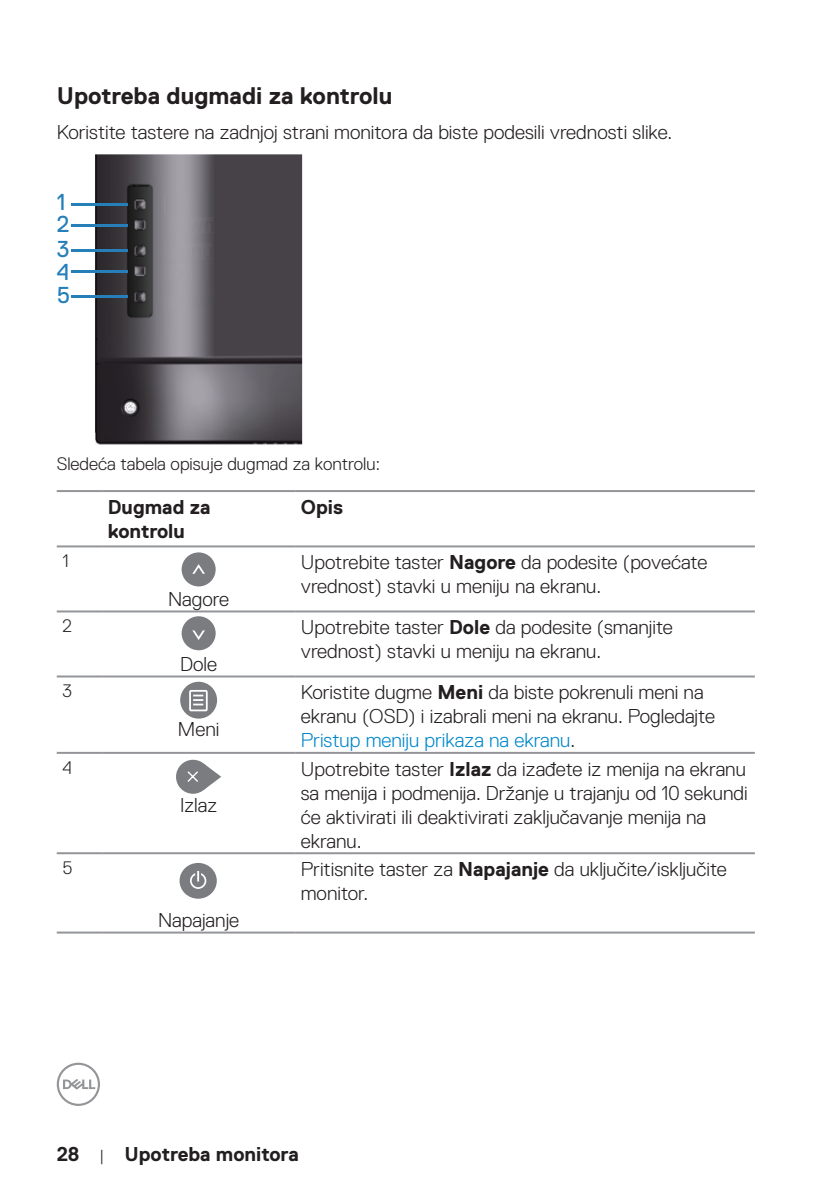
<style>
.page{position:relative;width:840px;height:1191px;background:#fff}
.page>*{position:absolute;margin:0;border:0;box-sizing:border-box;transform-origin:0 0}
.Head2{font:700 24px "Dell Replica";color:#231f20}
.t1{font:23px/23px "Dell Replica";color:#267fb9}
.Table_Paragraph{font:300 20px/24px "Dell Replica";color:#231f20}
.Paragraph{font:300 20px "Dell Replica";color:#231f20}
.text_bold{font:700 20px/24px "Dell Replica";color:#231f20}
.text{font:300 18px "Dell Replica";color:#231f20}
.s1{font-weight:700}
.s2{color:#0087cb}
.s3{font-weight:300;font-size:16px}
</style>
<div class="page">
<svg style="left:57px;top:1062px;width:43px;height:44px"></svg>
<img style="left:95px;top:154px;width:207px;height:291px">
<img style="left:165px;top:244px;width:47px;height:14px">
<img style="left:165px;top:265px;width:32px;height:15px">
<img style="left:165px;top:293px;width:56px;height:15px">
<img style="left:165px;top:218px;width:48px;height:14px">
<img style="left:165px;top:195px;width:23px;height:19px">
<hr style="left:71px;top:203px;width:56px;height:2px;background:#267fb9">
<hr style="left:71px;top:225px;width:56px;height:2px;background:#267fb9">
<hr style="left:71px;top:250px;width:56px;height:2px;background:#267fb9">
<hr style="left:71px;top:270px;width:56px;height:2px;background:#267fb9">
<hr style="left:71px;top:296px;width:56px;height:2px;background:#267fb9">
<hr style="left:57px;top:490px;width:45px;height:2px;background:#939598">
<hr style="left:102px;top:490px;width:193px;height:2px;background:#939598">
<hr style="left:295px;top:490px;width:459px;height:2px;background:#939598">
<hr style="left:57px;top:545px;width:45px;height:2px;background:#939598">
<hr style="left:295px;top:545px;width:459px;height:2px;background:#939598">
<hr style="left:57px;top:610px;width:45px;height:2px;background:#939598">
<hr style="left:295px;top:610px;width:459px;height:2px;background:#939598">
<hr style="left:57px;top:675px;width:45px;height:2px;background:#939598">
<hr style="left:295px;top:675px;width:459px;height:2px;background:#939598">
<hr style="left:57px;top:752px;width:45px;height:2px;background:#939598">
<hr style="left:295px;top:752px;width:459px;height:2px;background:#939598">
<hr style="left:57px;top:852px;width:45px;height:2px;background:#939598">
<hr style="left:295px;top:852px;width:459px;height:2px;background:#939598">
<hr style="left:57px;top:931px;width:45px;height:2px;background:#939598">
<hr style="left:295px;top:931px;width:459px;height:2px;background:#939598">
<hr style="left:102px;top:545px;width:193px;height:2px;background:#939598">
<hr style="left:102px;top:610px;width:193px;height:2px;background:#939598">
<hr style="left:102px;top:675px;width:193px;height:2px;background:#939598">
<hr style="left:102px;top:752px;width:193px;height:2px;background:#939598">
<hr style="left:102px;top:852px;width:193px;height:2px;background:#939598">
<hr style="left:102px;top:931px;width:193px;height:2px;background:#939598">
<div style="left:181px;top:552px;width:34px;height:34px;background:#7b7c7f;border-radius:50%"></div>
<svg style="left:192px;top:564px;width:13px;height:10px"></svg>
<div style="left:181px;top:616px;width:34px;height:34px;background:#7b7c7f;border-radius:50%"></div>
<svg style="left:192px;top:630px;width:13px;height:10px"></svg>
<div style="left:180px;top:682px;width:37px;height:36px;background:#7b7c7f;border-radius:50%"></div>
<svg style="left:189px;top:690px;width:19px;height:22px"></svg>
<div style="left:176px;top:759px;width:34px;height:34px;background:#7b7c7f;border-radius:50%"></div>
<svg style="left:187px;top:763px;width:34px;height:26px"></svg>
<div style="left:179px;top:863px;width:38px;height:35px;background:#7b7c7f;border-radius:50%"></div>
<svg style="left:190px;top:871px;width:16px;height:18px"></svg>
<p class="Head2" style="left:57px;top:82px;width:337px">Upotreba dugmadi za kontrolu</p>
<p class="Paragraph" style="left:57px;top:121px;width:616px">Koristite tastere na zadnjoj strani monitora da biste podesili vrednosti slike.</p>
<p class="t1" style="left:57px;top:191px;width:14px;line-height:22.2px">1<br>2</p>
<p class="t1" style="left:57px;top:238px;width:15px;text-align:justify">3<br>4<br>5</p>
<p class="text" style="left:57px;top:454px;width:324px">Sledeća tabela opisuje dugmad za kontrolu:</p>
<p class="text_bold" style="left:108px;top:495px;width:104px">Dugmad za kontrolu</p>
<p class="text_bold" style="left:300px;top:495px;width:44px">Opis</p>
<p class="text" style="left:62px;top:551px;width:8px">1</p>
<p class="Table_Paragraph" style="left:168px;top:587px;width:62px">Nagore</p>
<p class="Table_Paragraph" style="left:300px;top:550px;width:408px">Upotrebite taster <span class="s1">Nagore</span> da podesite (povećate vrednost) stavki u meniju na ekranu.</p>
<p class="text" style="left:62px;top:616px;width:11px">2</p>
<p class="Table_Paragraph" style="left:180px;top:652px;width:38px">Dole</p>
<p class="Table_Paragraph" style="left:300px;top:615px;width:373px">Upotrebite taster <span class="s1">Dole</span> da podesite (smanjite vrednost) stavki u meniju na ekranu.</p>
<p class="text" style="left:62px;top:681px;width:11px">3</p>
<p class="Table_Paragraph" style="left:178px;top:717px;width:43px">Meni</p>
<p class="Table_Paragraph" style="left:300px;top:680px;width:415px">Koristite dugme <span class="s1">Meni</span> da biste pokrenuli meni na ekranu (OSD) i izabrali meni na ekranu. Pogledajte<br><span class="s2">Pristup meniju prikaza na ekranu</span>.</p>
<p class="text" style="left:62px;top:757px;width:11px">4</p>
<p class="Table_Paragraph" style="left:180px;top:793px;width:39px">Izlaz</p>
<p class="Table_Paragraph" style="left:300px;top:756px;width:448px">Upotrebite taster <span class="s1">Izlaz</span> da izađete iz menija na ekranu sa menija i podmenija. Držanje u trajanju od 10 sekundi će aktivirati ili deaktivirati zaključavanje menija na ekranu.</p>
<p class="text" style="left:62px;top:858px;width:12px">5</p>
<p class="Table_Paragraph" style="left:300px;top:857px;width:427px">Pritisnite taster za <span class="s1">Napajanje</span> da uključite/isključite monitor.</p>
<p class="Table_Paragraph" style="left:158px;top:908px;width:83px">Napajanje</p>
<p class="text_bold" style="left:57px;top:1142px;width:243px">28 <span class="s3">|</span> Upotreba monitora</p>
</div>
